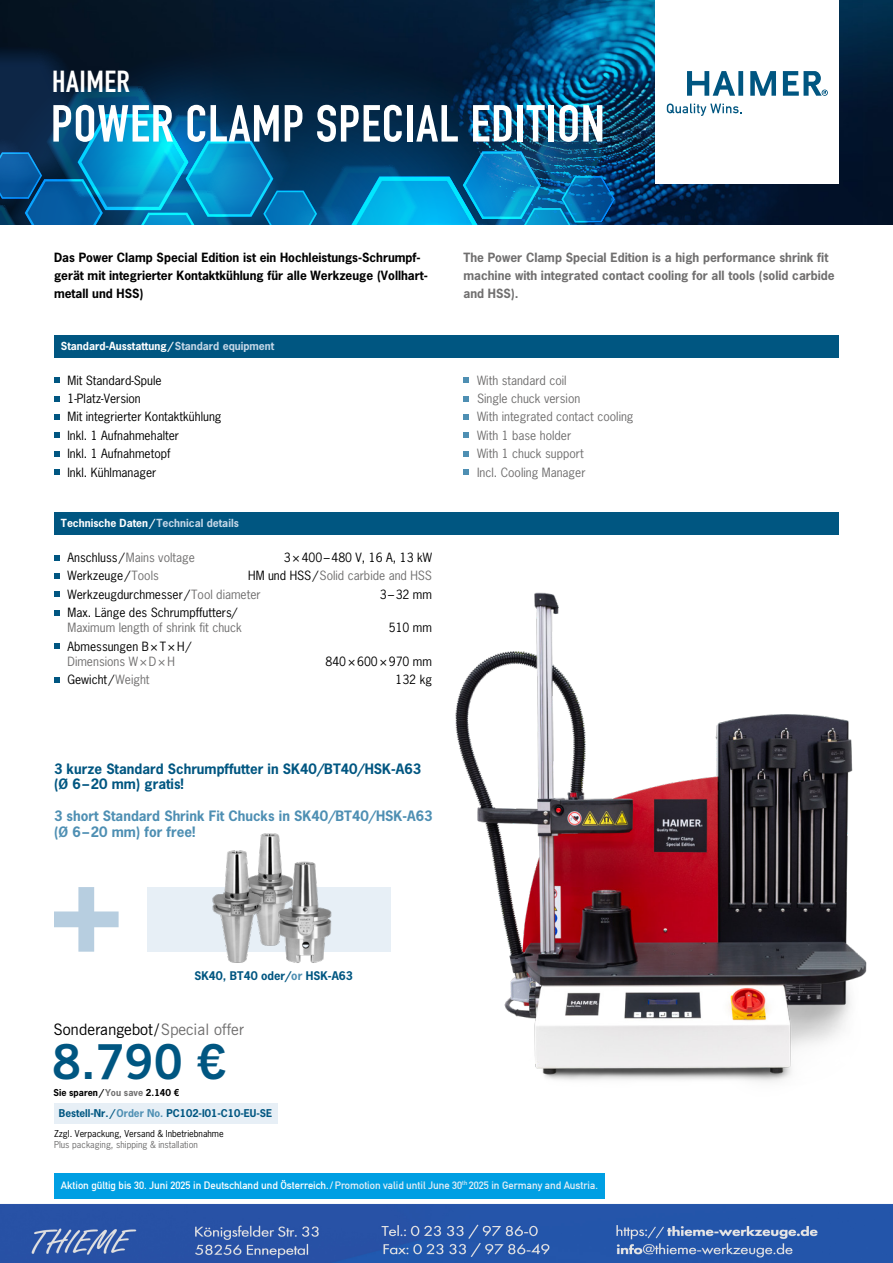
<style>
.page{position:relative;width:893px;height:1263px;background:#fff}
.page>*{position:absolute;margin:0;border:0;box-sizing:border-box;transform-origin:0 0}
.t1{font:51.3px "DIN Engschrift Std";letter-spacing:.015em;color:#fff;scale:1.05 1}
.t2{font:700 48px "News Gothic BT";color:#005681}
.t3{font:30px "DIN Engschrift Std";letter-spacing:.015em;color:#fff;scale:1.05 1}
.t4{font:15.75px "News Gothic BT";color:#000}
.t5{font:700 13.5px/15.8px "News Gothic";color:#4e8fb3}
.t6{font:700 13.5px/15.8px "News Gothic";color:#005681}
.t7{font:12px/18.5px "News Gothic";color:#706f6f}
.t8{font:12px/18.5px "News Gothic";color:#000}
.t9{font:700 12px/18px "News Gothic";color:#000}
.t10{font:700 12px/18px "News Gothic";color:#706f6f}
.t11{font:700 11.25px "News Gothic";color:#005681}
.t12{font:10.5px "DIN Mittelschrift LTW1 G";color:#fff}
.t13{font:700 10.5px "News Gothic";color:#fff}
.t14{font:700 10.2px "News Gothic";color:#005681}
.t15{font:9px "News Gothic";color:#000}
.t16{font:9px "News Gothic";color:#706f6f}
.t17{font:700 9px "News Gothic";color:#000}
.s1{color:#c4d7e7}
.s2{color:#000}
.s3{color:#706f6f}
.s4{color:#4e8fb3}
.s5{font-family:"News Gothic Std"}
.s6{color:#e7eff6}
</style>
<div class="page">
<svg style="left:0;top:0;width:893px;height:225px;background:#032642"></svg>
<svg style="left:0;top:44px;width:615px;height:181px;background:#054f7a"></svg>
<div style="left:655px;top:0;width:184px;height:184px;background:#fff"></div>
<svg style="left:687px;top:71px;width:141px;height:25px"></svg>
<svg style="left:667px;top:104px;width:75px;height:12px"></svg>
<svg style="left:54px;top:378px;width:5px;height:5px"></svg>
<svg style="left:54px;top:396px;width:5px;height:5px"></svg>
<svg style="left:54px;top:414px;width:5px;height:5px"></svg>
<svg style="left:54px;top:433px;width:5px;height:5px"></svg>
<svg style="left:54px;top:451px;width:5px;height:5px"></svg>
<svg style="left:54px;top:470px;width:5px;height:5px"></svg>
<svg style="left:463px;top:378px;width:6px;height:5px"></svg>
<svg style="left:463px;top:396px;width:6px;height:5px"></svg>
<svg style="left:463px;top:414px;width:6px;height:5px"></svg>
<svg style="left:463px;top:433px;width:6px;height:5px"></svg>
<svg style="left:463px;top:451px;width:6px;height:5px"></svg>
<svg style="left:463px;top:470px;width:6px;height:5px"></svg>
<div style="left:54px;top:335px;width:785px;height:23px;background:#005681"></div>
<svg style="left:54px;top:555px;width:5px;height:5px"></svg>
<svg style="left:54px;top:573px;width:5px;height:5px"></svg>
<svg style="left:54px;top:592px;width:5px;height:5px"></svg>
<svg style="left:54px;top:610px;width:5px;height:5px"></svg>
<svg style="left:54px;top:644px;width:5px;height:5px"></svg>
<svg style="left:54px;top:677px;width:5px;height:5px"></svg>
<div style="left:54px;top:512px;width:785px;height:23px;background:#005681"></div>
<img style="left:455px;top:592px;width:412px;height:490px">
<div style="left:54px;top:1103px;width:224px;height:20px;background:#e7eff6"></div>
<div style="left:147px;top:887px;width:243px;height:65px;background:#e7eff6"></div>
<svg style="left:54px;top:887px;width:65px;height:65px"></svg>
<img style="left:260px;top:833px;width:21px;height:23px">
<img style="left:212px;top:841px;width:67px;height:122px">
<img style="left:248px;top:856px;width:84px;height:107px">
<div style="left:54px;top:1173px;width:550px;height:25px;background:#009fe3"></div>
<img style="left:0;top:1204px;width:893px;height:59px">
<h3 class="t3" style="left:52px;top:63px;width:75px">HAIMER</h3>
<h1 class="t1" style="left:51px;top:94px;width:529px">POWER CLAMP SPECIAL EDITION</h1>
<p class="t9" style="left:54px;top:248px;width:375px">Das Power Clamp Special Edition ist ein Hochleistungs-Schrumpf&shy;gerät mit integrierter Kontaktkühlung für alle Werkzeuge (Vollhart&shy;metall und HSS)</p>
<p class="t10" style="left:463px;top:248px;width:373px">The Power Clamp Special Edition is a high performance shrink fit machine with integrated contact cooling for all tools (solid carbide and HSS).</p>
<p class="t13" style="left:61px;top:339px;width:215px">Standard-Ausstattung/<span class="s1">Standard equipment</span></p>
<p class="t8" style="left:67px;top:371px;width:156px">Mit Standard-Spule<br>1-Platz-Version<br>Mit integrierter Kontaktkühlung<br>Inkl. 1 Aufnahmehalter<br>Inkl. 1 Aufnahmetopf<br>Inkl. Kühlmanager</p>
<p class="t7" style="left:477px;top:371px;width:158px">With standard coil<br>Single chuck version<br>With integrated contact cooling<br>With 1 base holder<br>With 1 chuck support<br>Incl. Cooling Manager</p>
<p class="t13" style="left:61px;top:516px;width:179px">Technische Daten/<span class="s1">Technical details</span></p>
<p class="t7" style="left:67px;top:548px;width:129px"><span class="s2">Anschluss /</span>Mains voltage</p>
<p class="t8" style="left:284px;top:548px;width:150px">3×400–480 V, 16 A, 13 kW</p>
<p class="t8" style="left:67px;top:566px;width:93px">Werkzeuge/<span class="s3">Tools</span></p>
<p class="t7" style="left:67px;top:566px;width:366px;text-indent:181px"><span class="s2">HM und HSS/</span>Solid carbide and HSS<br><span class="s2">Werkzeugdurchmesser /</span>Tool diameter</p>
<p class="t8" style="left:380px;top:585px;width:54px">3–32 mm</p>
<p class="t8" style="left:67px;top:603px;width:171px">Max. Länge des Schrumpffutters/</p>
<p class="t7" style="left:67px;top:618px;width:176px">Maximum length of shrink fit chuck</p>
<p class="t8" style="left:389px;top:618px;width:45px">510 mm</p>
<p class="t8" style="left:67px;top:637px;width:125px">Abmessungen B×T×H/</p>
<p class="t7" style="left:67px;top:652px;width:109px">Dimensions W×D×H</p>
<p class="t8" style="left:325px;top:652px;width:108px">840×600×970 mm</p>
<p class="t8" style="left:67px;top:670px;width:84px">Gewicht /<span class="s3">Weight</span></p>
<p class="t8" style="left:395px;top:670px;width:38px">132 kg</p>
<p class="t6" style="left:54px;top:760px;width:369px">3 kurze Standard Schrumpffutter in SK40/BT40/HSK-A63 (Ø 6–20 mm) gratis!</p>
<p class="t5" style="left:54px;top:807px;width:380px">3 short Standard Shrink Fit Chucks in SK40/BT40/HSK-A63 (Ø 6–20 mm) for free!</p>
<p class="t11" style="left:195px;top:968px;width:160px">SK40, BT40 oder/<span class="s4">or</span> HSK-A63</p>
<h3 class="t4" style="left:54px;top:1020px;width:192px">Sonderangebot/<span class="s3">Special offer</span></h3>
<h2 class="t2" style="left:52px;top:1032px;width:176px">8.790 €</h2>
<p class="t14" style="left:59px;top:1106px;width:215px">Bestell-Nr./<span class="s4">Order No.</span> PC102-I01-C10-EU-SE</p>
<p class="t17" style="left:53px;top:1086px;width:128px">Sie sparen/<span class="s3">You save</span> 2.140 <span class="s5">€</span></p>
<p class="t15" style="left:54px;top:1128px;width:171px">Zzgl. Verpackung, Versand &amp; Inbetriebnahme</p>
<p class="t16" style="left:54px;top:1138px;width:146px">Plus packaging, shipping &amp; installation</p>
<p class="t12" style="left:61px;top:1179px;width:539px">Aktion gültig bis 30. Juni 2025 in Deutschland und Österreich./<span class="s6">Promotion valid until June 30</span><sup>th</sup> <span class="s6">2025 in Germany and Austria.</span></p>
</div>
